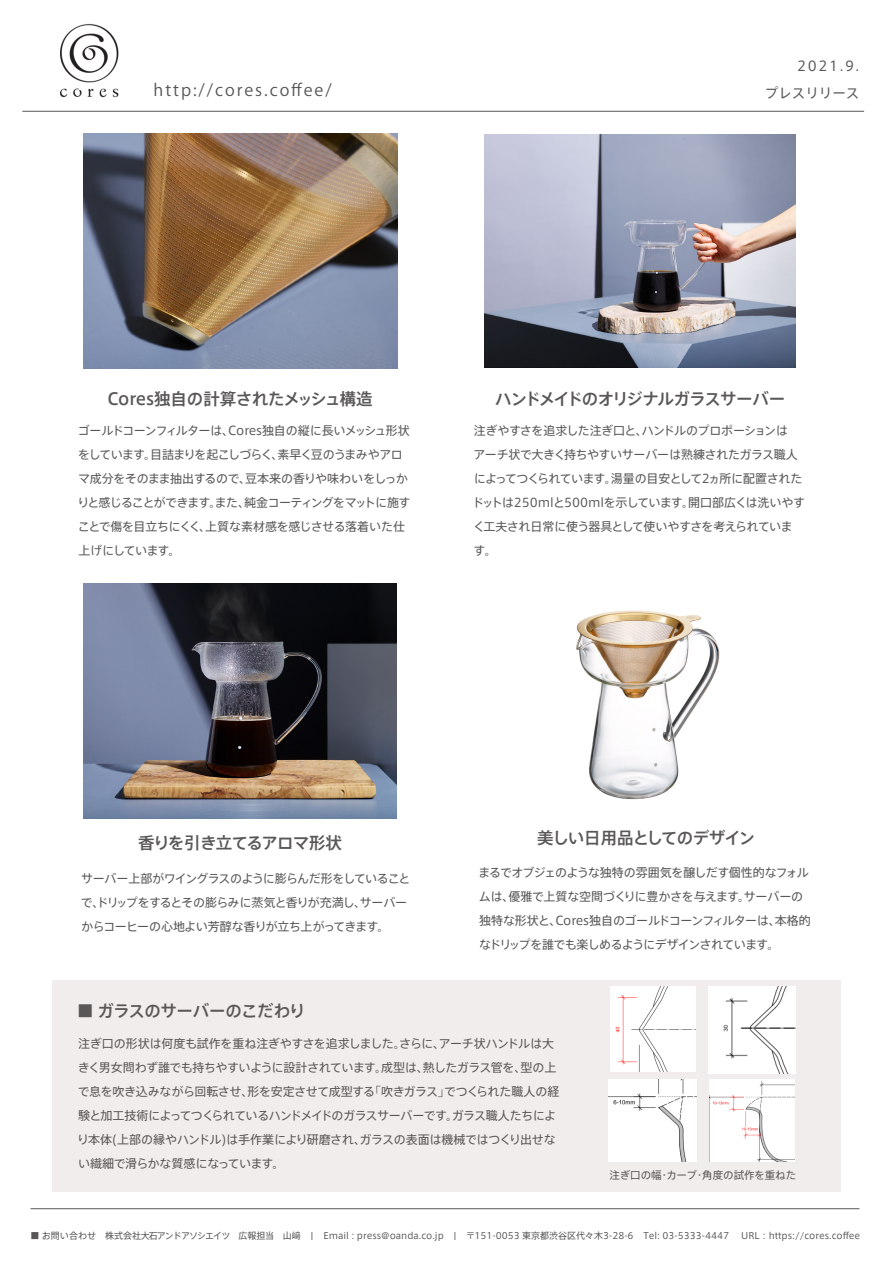
<style>
.page{position:relative;width:893px;height:1263px;background:#fff}
.page>*{position:absolute;margin:0;border:0;box-sizing:border-box;transform-origin:0 0}
.t1{font:16.5px "Axis Basic Pro N M";letter-spacing:-.06em;color:#595757}
.t2{font:16.5px "Axis Basic Pro N M";letter-spacing:-.04em;color:#595757}
.t3{font:16.5px "Koz Go Pr 6 N";letter-spacing:.12em;color:#595757}
.t4{font:16.5px "Axis Basic Pro N M";letter-spacing:-.02em;color:#595757}
.t5{font:13.5px/27px "Axis Basic Pro N R";color:#595757;text-align:right}
.t6{font:12px/24px "Axis Basic Pro N R";letter-spacing:-.04em;color:#595757}
.t7{font:12px/24px "Axis Basic Pro N R";letter-spacing:-.06em;color:#595757}
.t8{font:10.5px "Axis Basic Pro N R";color:#595757}
.t9{font:9px "Axis Basic Pro N R";color:#595757}
</style>
<div class="page">
<hr style="left:22px;top:111px;width:842px;height:1px;background:#595757">
<img style="left:60px;top:23px;width:59px;height:75px">
<hr style="left:31px;top:1208px;width:828px;height:1px;background:#595757">
<img style="left:83px;top:133px;width:314px;height:235px">
<img style="left:485px;top:134px;width:310px;height:233px">
<img style="left:84px;top:584px;width:313px;height:234px">
<div style="left:52px;top:980px;width:788px;height:212px;background:#f2eded"></div>
<img style="left:709px;top:1079px;width:86px;height:83px">
<img style="left:609px;top:1079px;width:87px;height:83px">
<img style="left:610px;top:986px;width:85px;height:85px">
<img style="left:708px;top:987px;width:88px;height:87px">
<img style="left:576px;top:610px;width:144px;height:190px">
<h1 class="t3" style="left:154px;top:81px;width:180px">http://cores.coffee/</h1>
<p class="t5" style="left:765px;top:51px;width:96px">2021.9.<br>プレスリリース</p>
<h1 class="t4" style="left:108px;top:386px;width:267px">Cores独自の計算されたメッシュ構造</h1>
<p class="t6" style="left:77px;top:417px;width:335px">ゴールドコーンフィルターは、Cores独自の縦に長いメッシュ形状をしています。目詰まりを起こしづらく、素早く豆のうまみやアロマ成分をそのまま抽出するので、豆本来の香りや味わいをしっかりと感じることができます。また、純金コーティングをマットに施すことで傷を目立ちにくく、上質な素材感を感じさせる落着いた仕上げにしています。</p>
<h1 class="t1" style="left:495px;top:386px;width:291px">ハンドメイドのオリジナルガラスサーバー</h1>
<p class="t6" style="left:472px;top:417px;width:334px">注ぎやすさを追求した注ぎ口と、ハンドルのプロポーションは<br>アーチ状で大きく持ちやすいサーバーは熟練されたガラス職人によってつくられています。湯量の目安として2ヵ所に配置されたドットは250mlと500mlを示しています。開口部広くは洗いやすく工夫され日常に使う器具として使いやすさを考えられています。</p>
<h1 class="t2" style="left:138px;top:830px;width:205px">香りを引き立てるアロマ形状</h1>
<p class="t7" style="left:81px;top:865px;width:331px">サーバー上部がワイングラスのように膨らんだ形をしていることで、ドリップをするとその膨らみに蒸気と香りが充満し、サーバーからコーヒーの心地よい芳醇な香りが立ち上がってきます。</p>
<h1 class="t1" style="left:537px;top:825px;width:220px">美しい日用品としてのデザイン</h1>
<p class="t6" style="left:479px;top:860px;width:334px">まるでオブジェのような独特の雰囲気を醸しだす個性的なフォルムは、優雅で上質な空間づくりに豊かさを与えます。サーバーの独特な形状と、Cores独自のゴールドコーンフィルターは、本格的なドリップを誰でも楽しめるようにデザインされています。</p>
<h1 class="t2" style="left:77px;top:999px;width:230px">■ ガラスのサーバーのこだわり</h1>
<p class="t6" style="left:77px;top:1031px;width:484px">注ぎ口の形状は何度も試作を重ね注ぎやすさを追求しました。さらに、アーチ状ハンドルは大きく男女問わず誰でも持ちやすいように設計されています。成型は、熱したガラス管を、型の上で息を吹き込みながら回転させ、形を安定させて成型する「吹きガラス」でつくられた職人の経験と加工技術によってつくられているハンドメイドのガラスサーバーです。ガラス職人たちにより本体(上部の縁やハンドル)は手作業により研磨され、ガラスの表面は機械ではつくり出せない繊細で滑らかな質感になっています。</p>
<p class="t8" style="left:610px;top:1167px;width:188px">注ぎ口の幅・カーブ・角度の試作を重ねた</p>
<p class="t9" style="left:31px;top:1228px;width:700px">■ お問い合わせ　株式会社大石アンドアソシエイツ　広報担当　山﨑 | Email : press@oanda.co.jp | 〒151-0053 東京都渋谷区代々木3-28-6 Tel: 03-5333-4447</p>
<p class="t9" style="left:741px;top:1228px;width:121px">URL：https://cores.coffee</p>
</div>
